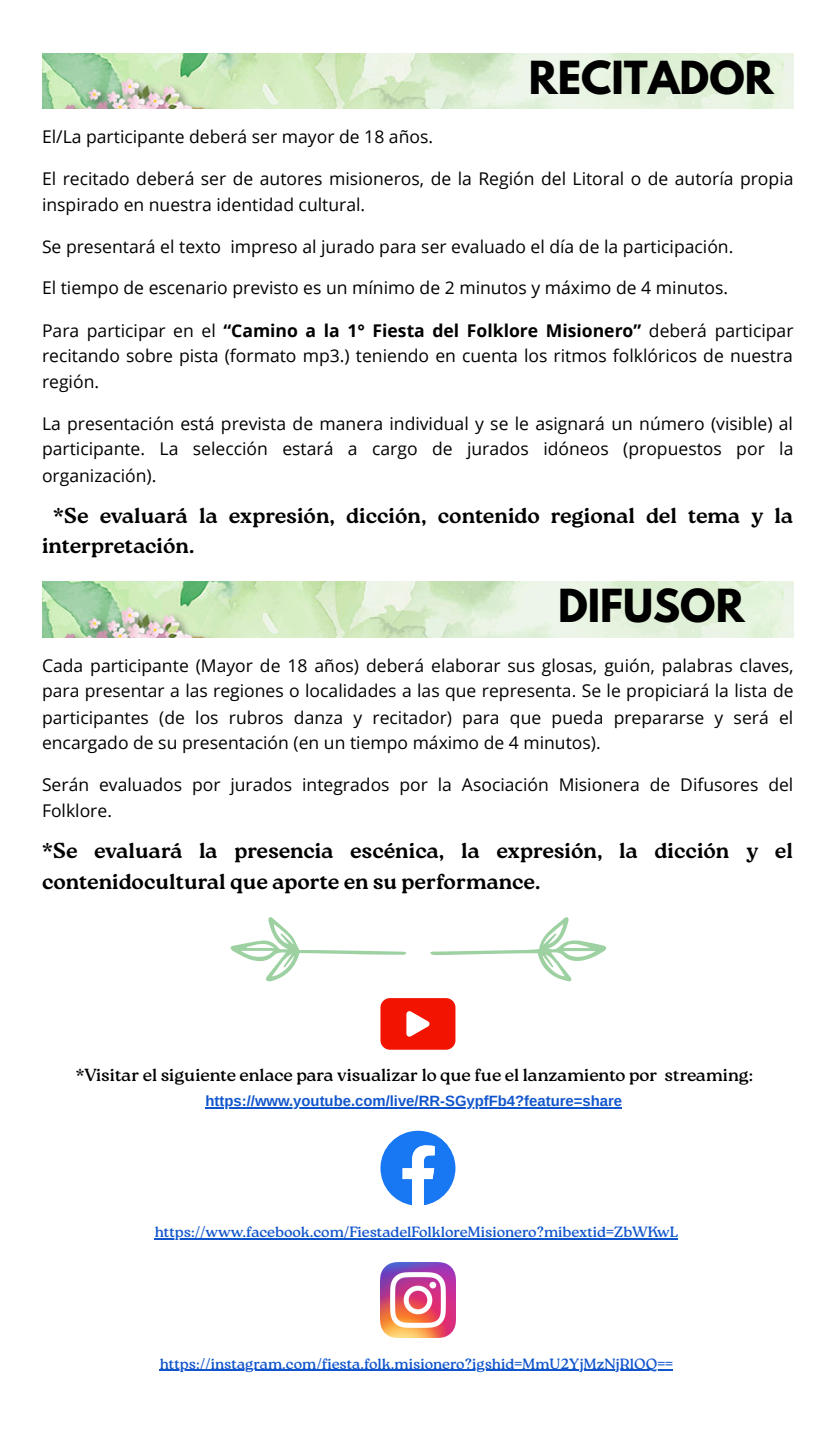
<style>
.page{position:relative;width:836px;height:1431px;background:#fff}
.page>*{position:absolute;margin:0;border:0;box-sizing:border-box;transform-origin:0 0}
.t1{font:700 40.35px "League Spartan";color:#000}
.t2{font:700 21.6px/30.5px "Roca Two";color:#000}
.t3{font:17.55px/25.8px "Open Sans";color:#000;text-align:justify}
.t4{font:17.55px "Roca Two";color:#000}
.t5{font:14.85px "Roca Two";color:#15c}
.t6{font:700 14.85px "Arimo";color:#15c}
.s1{font-weight:700}
</style>
<div class="page">
<hr style="left:205px;top:1107px;width:417px;height:1px;background:#15c">
<hr style="left:155px;top:1238px;width:523px;height:1px;background:#15c">
<hr style="left:160px;top:1370px;width:513px;height:1px;background:#15c">
<img style="left:42px;top:53px;width:751px;height:56px">
<img style="left:42px;top:582px;width:751px;height:56px">
<svg style="left:430px;top:917px;width:176px;height:65px"></svg>
<svg style="left:230px;top:917px;width:176px;height:64px"></svg>
<svg style="left:380px;top:998px;width:75px;height:52px;background:#f33120"></svg>
<svg style="left:380px;top:1131px;width:75px;height:75px"></svg>
<img style="left:380px;top:1262px;width:75px;height:75px">
<p class="t1" style="left:529px;top:57px;width:246px">RECITADOR</p>
<p class="t3" style="left:42px;top:124px;width:392px">El/La participante deberá ser mayor de 18 años.</p>
<p class="t3" style="left:42px;top:165px;width:753px;line-height:26.4px">El recitado deberá ser de autores misioneros, de la Región del Litoral o de autoría propia inspirado en nuestra identidad cultural.</p>
<p class="t3" style="left:42px;top:233px;width:693px">Se presentará el texto impreso al jurado para ser evaluado el día de la participación.</p>
<p class="t3" style="left:42px;top:274px;width:687px">El tiempo de escenario previsto es un mínimo de 2 minutos y máximo de 4 minutos.</p>
<p class="t3" style="left:42px;top:317px;width:753px">Para participar en el <span class="s1">“Camino a la 1° Fiesta del Folklore Misionero”</span> deberá participar recitando sobre pista (formato mp3.) teniendo en cuenta los ritmos folklóricos de nuestra región.</p>
<p class="t3" style="left:42px;top:410px;width:753px">La presentación está prevista de manera individual y se le asignará un número (visible) al participante. La selección estará a cargo de jurados idóneos (propuestos por la organización).</p>
<h2 class="t2" style="left:42px;top:500px;width:752px;text-indent:11px">*Se evaluará la expresión, dicción, contenido regional del tema y la interpretación.</h2>
<p class="t1" style="left:558px;top:586px;width:188px">DIFUSOR</p>
<p class="t3" style="left:42px;top:652px;width:753px">Cada participante (Mayor de 18 años) deberá elaborar sus glosas, guión, palabras claves, para presentar a las regiones o localidades a las que representa. Se le propiciará la lista de participantes (de los rubros danza y recitador) para que pueda prepararse y será el encargado de su presentación (en un tiempo máximo de 4 minutos).</p>
<p class="t3" style="left:42px;top:772px;width:752px;line-height:25.3px">Serán evaluados por jurados integrados por la Asociación Misionera de Difusores del<br>Folklore.</p>
<h2 class="t2" style="left:42px;top:836px;width:752px">*Se evaluará la presencia escénica, la expresión, la dicción y el contenidocultural que aporte en su performance.</h2>
<p class="t4" style="left:76px;top:1065px;width:678px">*Visitar el siguiente enlace para visualizar lo que fue el lanzamiento por streaming:</p>
<p class="t6" style="left:205px;top:1093px;width:418px">https://www.youtube.com/live/RR-SGypfFb4?feature=share</p>
<p class="t5" style="left:155px;top:1223px;width:525px">https://www.facebook.com/FiestadelFolkloreMisionero?mibextid=ZbWKwL</p>
<p class="t5" style="left:160px;top:1355px;width:514px">https://instagram.com/fiesta.folk.misionero?igshid=MmU2YjMzNjRlOQ==</p>
</div>
